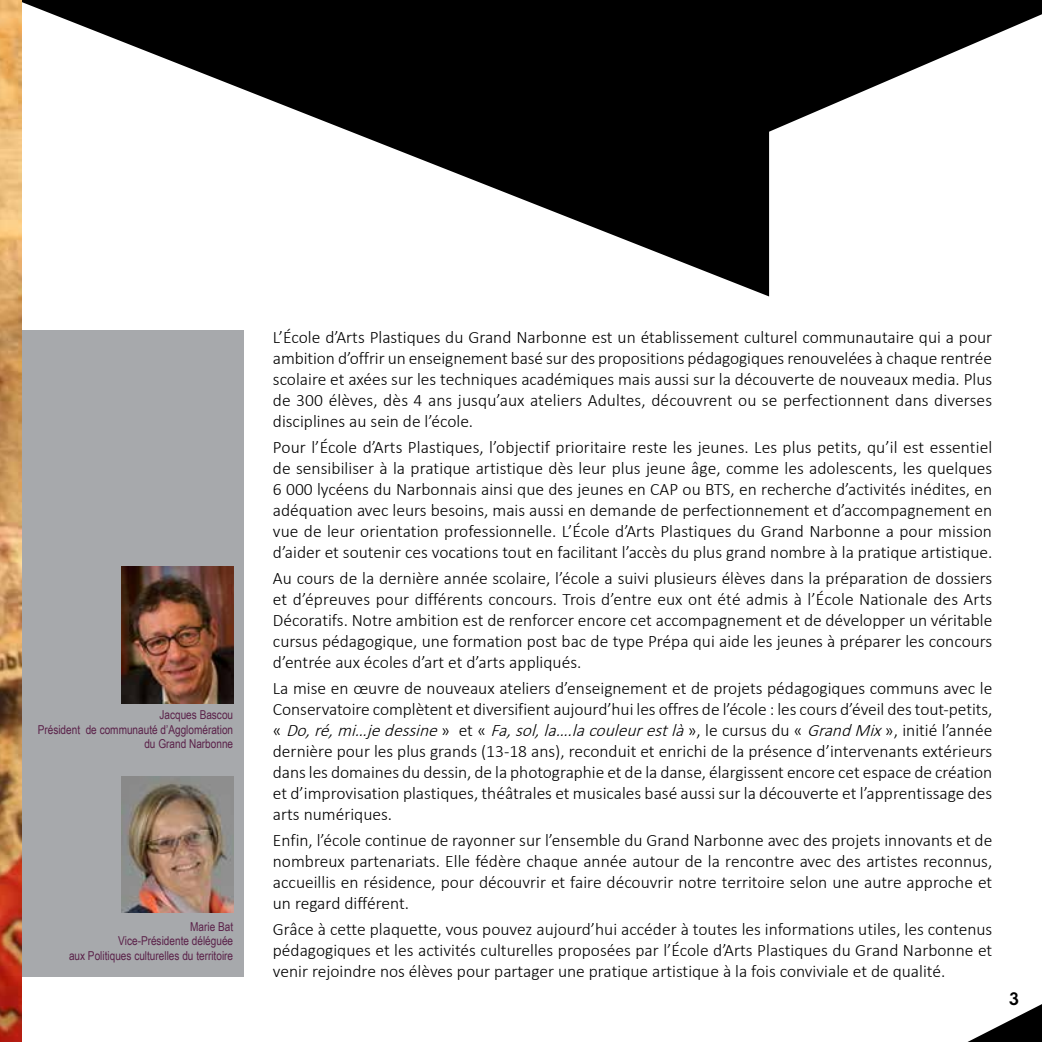
<style>
.page{position:relative;width:1042px;height:1042px;background:#fff}
.page>*{position:absolute;margin:0;border:0;box-sizing:border-box;transform-origin:0 0}
.t1{font:300 17.5px/21px "Calibri";color:#000;text-align:justify}
.t2{font:600 17.5px "Lubalin Graph Std";color:#000}
.t3{font:12.25px/14.7px "Arial Narrow";color:#5a2149;text-align:right}
.s1{font-style:italic}
</style>
<div class="page">
<div style="left:0;top:330px;width:243px;height:646px;background:#a7a9ac"></div>
<svg style="left:21px;top:0;width:1021px;height:296px"></svg>
<svg style="left:967px;top:1004px;width:75px;height:38px"></svg>
<img style="left:121px;top:776px;width:112px;height:136px">
<img style="left:121px;top:566px;width:112px;height:137px">
<img style="left:0;top:0;width:21px;height:1042px">
<p class="t3" style="left:38px;top:707px;width:197px">Jacques Bascou<br>Président de communauté d’Agglomération du Grand Narbonne</p>
<p class="t3" style="left:69px;top:918px;width:166px">Marie Bat<br>Vice-Présidente déléguée<br>aux Politiques culturelles du territoire</p>
<p class="t1" style="left:273px;top:327px;width:721px">L’École d’Arts Plastiques du Grand Narbonne est un établissement culturel communautaire qui a pour ambition d’offrir un enseignement basé sur des propositions pédagogiques renouvelées à chaque rentrée scolaire et axées sur les techniques académiques mais aussi sur la découverte de nouveaux media. Plus de 300 élèves, dès 4 ans jusqu’aux ateliers Adultes, découvrent ou se perfectionnent dans diverses disciplines au sein de l’école.</p>
<p class="t1" style="left:273px;top:437px;width:721px">Pour l’École d’Arts Plastiques, l’objectif prioritaire reste les jeunes. Les plus petits, qu’il est essentiel de sensibiliser à la pratique artistique dès leur plus jeune âge, comme les adolescents, les quelques 6 000 lycéens du Narbonnais ainsi que des jeunes en CAP ou BTS, en recherche d’activités inédites, en adéquation avec leurs besoins, mais aussi en demande de perfectionnement et d’accompagnement en vue de leur orientation professionnelle. L’École d’Arts Plastiques du Grand Narbonne a pour mission d’aider et soutenir ces vocations tout en facilitant l’accès du plus grand nombre à la pratique artistique.</p>
<p class="t1" style="left:273px;top:568px;width:721px">Au cours de la dernière année scolaire, l’école a suivi plusieurs élèves dans la préparation de dossiers et d’épreuves pour différents concours. Trois d’entre eux ont été admis à l’École Nationale des Arts Décoratifs. Notre ambition est de renforcer encore cet accompagnement et de développer un véritable cursus pédagogique, une formation post bac de type Prépa qui aide les jeunes à préparer les concours d’entrée aux écoles d’art et d’arts appliqués.</p>
<p class="t1" style="left:273px;top:678px;width:721px">La mise en œuvre de nouveaux ateliers d’enseignement et de projets pédagogiques communs avec le Conservatoire complètent et diversifient aujourd’hui les offres de l’école : les cours d’éveil des tout-petits, « <span class="s1">Do,ré,mi…jedessine</span>» e t « <span class="s1">Fa,sol,la….lacouleurestlà</span>» , l e c u r s u s d u « <span class="s1">GrandMix</span>» , i n i t i é l ’ a n n é e dernière pour les plus grands (13-18 ans), reconduit et enrichi de la présence d’intervenants extérieurs dans les domaines du dessin, de la photographie et de la danse, élargissent encore cet espace de création et d’improvisation plastiques, théâtrales et musicales basé aussi sur la découverte et l’apprentissage des arts numériques.</p>
<p class="t1" style="left:273px;top:830px;width:721px">Enfin, l’école continue de rayonner sur l’ensemble du Grand Narbonne avec des projets innovants et de nombreux partenariats. Elle fédère chaque année autour de la rencontre avec des artistes reconnus, accueillis en résidence, pour découvrir et faire découvrir notre territoire selon une autre approche et un regard différent.</p>
<p class="t1" style="left:273px;top:919px;width:721px">Grâce à cette plaquette, vous pouvez aujourd’hui accéder à toutes les informations utiles, les contenus pédagogiques et les activités culturelles proposées par l’École d’Arts Plastiques du Grand Narbonne et venir rejoindre nos élèves pour partager une pratique artistique à la fois conviviale et de qualité.</p>
<p class="t2" style="left:1008px;top:987px;width:12px">3</p>
</div>
